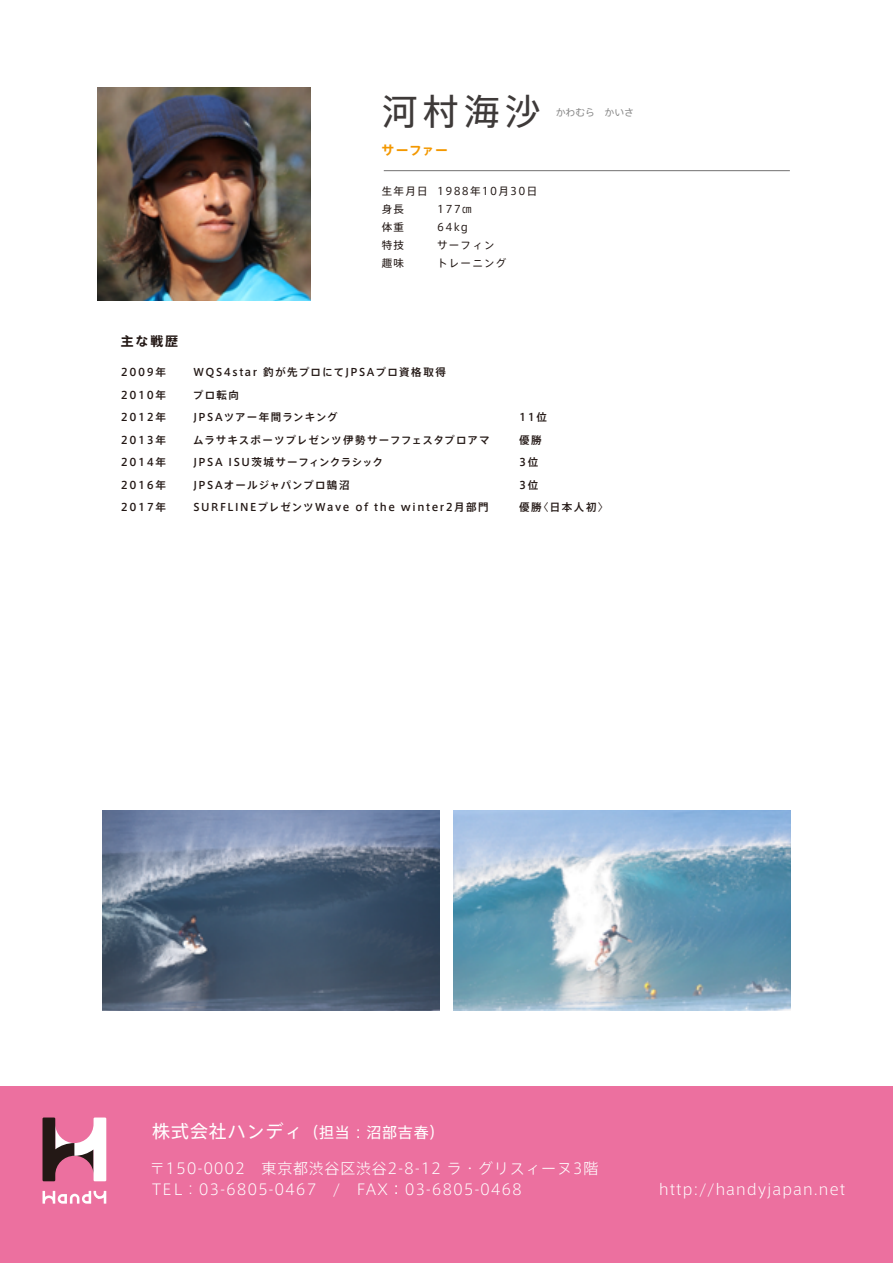
<style>
.page{position:relative;width:893px;height:1263px;background:#fff}
.page>*{position:absolute;margin:0;border:0;box-sizing:border-box;transform-origin:0 0}
.t1{font:36px "Axis Std";color:#3e3a39}
.t2{font:300 15px/21px "Axis Std";letter-spacing:.05em;color:#fff}
.t3{font:15px "Axis Std";letter-spacing:.05em;color:#fff}
.t4{font:700 12.9px "Axis Std";letter-spacing:.05em;color:#f39800}
.t5{font:700 12.9px "Axis Std";color:#231815}
.t6{font:500 10.5px "Axis Std";letter-spacing:.15em;color:#231815}
.t7{font:10.5px/18px "Axis Std";letter-spacing:.12em;color:#221815}
.t8{font:500 10.5px "Axis Std";letter-spacing:.09em;color:#231815}
.t9{font:500 10.5px "Axis Std";letter-spacing:.12em;color:#231815}
.t10{font:500 10.5px "Axis Std";letter-spacing:.125em;color:#231815}
.t11{font:500 10.5px "Axis Std";letter-spacing:.1em;color:#231815}
.t12{font:9.75px "Axis Std";color:#898989}
.s1{font-size:18px}
.s2{font-weight:400}
</style>
<div class="page">
<img style="left:97px;top:87px;width:213px;height:213px">
<hr style="left:384px;top:170px;width:406px;height:1px;background:#727171">
<img style="left:103px;top:810px;width:336px;height:200px">
<img style="left:454px;top:810px;width:336px;height:200px">
<div style="left:0;top:1086px;width:893px;height:177px;background:#ec709f"></div>
<svg style="left:43px;top:1117px;width:63px;height:64px"></svg>
<svg style="left:43px;top:1191px;width:63px;height:12px"></svg>
<h1 class="t1" style="left:382px;top:84px;width:161px">河村海沙</h1>
<p class="t4" style="left:382px;top:141px;width:68px">サーファー</p>
<p class="t7" style="left:382px;top:181px;width:157px">生年月日 1988年10月30日身長</p>
<p class="t7" style="left:437px;top:199px;width:37px">177㎝</p>
<p class="t7" style="left:382px;top:217px;width:24px">体重</p>
<p class="t7" style="left:437px;top:217px;width:32px">64kg</p>
<p class="t7" style="left:382px;top:235px;width:24px">特技</p>
<p class="t7" style="left:437px;top:235px;width:59px">サーフィン</p>
<p class="t7" style="left:382px;top:253px;width:24px">趣味</p>
<p class="t7" style="left:437px;top:253px;width:71px">トレーニング</p>
<p class="t12" style="left:556px;top:105px;width:79px">かわむら　かいさ</p>
<p class="t5" style="left:121px;top:332px;width:59px">主な戦歴</p>
<p class="t6" style="left:121px;top:365px;width:47px">2009年</p>
<p class="t6" style="left:193px;top:365px;width:254px">WQS4star 釣が先プロにてJPSAプロ資格取得</p>
<p class="t6" style="left:121px;top:387px;width:47px">2010年</p>
<p class="t6" style="left:193px;top:387px;width:48px">プロ転向</p>
<p class="t6" style="left:121px;top:410px;width:47px">2012年</p>
<p class="t11" style="left:193px;top:410px;width:146px">JPSAツアー年間ランキング</p>
<p class="t6" style="left:519px;top:410px;width:29px">11位</p>
<p class="t6" style="left:121px;top:432px;width:47px">2013年</p>
<p class="t8" style="left:193px;top:432px;width:298px">ムラサキスポーツプレゼンツ伊勢サーフフェスタプロアマ</p>
<p class="t6" style="left:519px;top:432px;width:24px">優勝</p>
<p class="t6" style="left:121px;top:455px;width:47px">2014年</p>
<p class="t9" style="left:193px;top:455px;width:191px">JPSA ISU茨城サーフィンクラシック</p>
<p class="t6" style="left:519px;top:455px;width:21px">3位</p>
<p class="t6" style="left:121px;top:477px;width:47px">2016年</p>
<p class="t10" style="left:193px;top:477px;width:158px">JPSAオールジャパンプロ鵠沼</p>
<p class="t6" style="left:519px;top:477px;width:21px">3位</p>
<p class="t6" style="left:121px;top:500px;width:47px">2017年</p>
<p class="t6" style="left:193px;top:500px;width:297px">SURFLINEプレゼンツWave of the winter2月部門</p>
<p class="t6" style="left:519px;top:500px;width:91px">優勝〈日本人初〉</p>
<h2 class="t3" style="left:152px;top:1121px;width:294px"><span class="s1">株式会社ハンディ</span>（担当：沼部吉春）</h2>
<h2 class="t2" style="left:150px;top:1157px;width:450px">〒150-0002 東京都渋谷区渋谷2-8-12 ラ・グリスィーヌ3階<br>TEL：03-6805-0467 / FAX<span class="s2">：</span>03-6805-0468</h2>
<h2 class="t2" style="left:659px;top:1178px;width:188px">http://handyjapan.net</h2>
</div>
